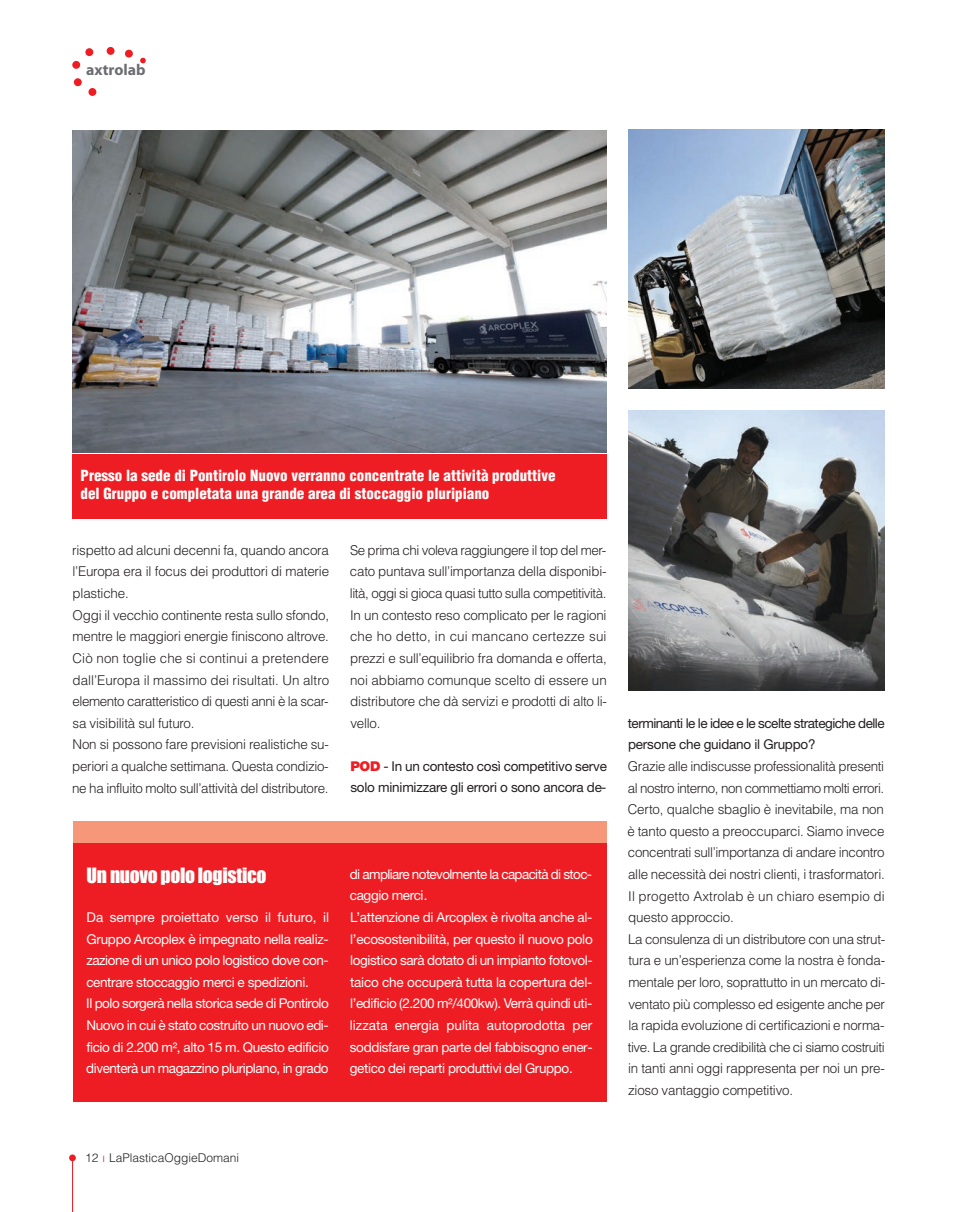
<style>
.page{position:relative;width:978px;height:1212px;background:#fff}
.page>*{position:absolute;margin:0;border:0;box-sizing:border-box;transform-origin:0 0}
.t1{font:19.5px "Impact";letter-spacing:-.015em;color:#fff}
.t2{font:700 15.75px "Myriad";color:#6c6d70}
.t3{font:900 condensed 15px/18px "Helvetica";color:#fff}
.t4{font:300 13.5px/21.6px "Helvetica";letter-spacing:-.015em;color:#231f20}
.t5{font:13.5px/21.6px "Helvetica Neue";letter-spacing:-.025em;color:#fff}
.t6{font:13.5px/21.6px "Helvetica Neue";letter-spacing:-.015em;color:#231f20}
.t7{font:13.5px/21.6px "Helvetica Neue";letter-spacing:-.04em;color:#231f20}
.t8{font:300 12px "Helvetica";color:#231f20}
.s1{font-weight:900;color:#ee1d23}
.s2{color:#ee1d23}
</style>
<div class="page">
<div style="left:73px;top:842px;width:534px;height:260px;background:#ee1d23"></div>
<hr style="left:72px;top:1157px;width:1px;height:55px;background:#ee1d23">
<div style="left:69px;top:1154px;width:7px;height:7px;background:#ee1d23;border-radius:50%"></div>
<div style="left:72px;top:61px;width:8px;height:8px;background:#ee1d23;border-radius:50%"></div>
<div style="left:85px;top:48px;width:8px;height:8px;background:#ee1d23;border-radius:50%"></div>
<div style="left:107px;top:47px;width:8px;height:8px;background:#ee1d23;border-radius:50%"></div>
<div style="left:125px;top:50px;width:8px;height:8px;background:#ee1d23;border-radius:50%"></div>
<svg style="left:140px;top:58px;width:6px;height:5px"></svg>
<div style="left:74px;top:78px;width:8px;height:8px;background:#ee1d23;border-radius:50%"></div>
<div style="left:88px;top:88px;width:8px;height:8px;background:#ee1d23;border-radius:50%"></div>
<div style="left:73px;top:821px;width:534px;height:21px;background:#f6977a"></div>
<img style="left:72px;top:130px;width:535px;height:323px">
<div style="left:72px;top:454px;width:535px;height:64px;background:#ee1d23"></div>
<img style="left:628px;top:130px;width:256px;height:259px">
<img style="left:629px;top:410px;width:256px;height:280px">
<hr style="left:977px;top:777px;width:1px;height:435px;background:#080302">
<p class="t2" style="left:86px;top:64px;width:61px">axtrolab</p>
<p class="t3" style="left:81px;top:467px;width:476px">Presso la sede di Pontirolo Nuovo verranno concentrate le attività produttive del Gruppo e completata una grande area di stoccaggio pluripiano</p>
<p class="t4" style="left:72px;top:541px;width:259px">rispetto ad alcuni decenni fa, quando ancora l’Europa era il focus dei produttori di materie plastiche.<br>Oggi il vecchio continente resta sullo sfondo, mentre le maggiori energie finiscono altrove.<br>Ciò non toglie che si continui a pretendere dall’Europa il massimo dei risultati. Un altro elemento caratteristico di questi anni è la scar&shy;sa visibilità sul futuro.<br>Non si possono fare previsioni realistiche su&shy;periori a qualche settimana. Questa condizio&shy;ne ha influito molto sull’attività del distributore.</p>
<p class="t4" style="left:350px;top:541px;width:259px;text-align:justify">Se prima chi voleva raggiungere il top del mer&shy;cato puntava sull’importanza della disponibi&shy;lità, oggi si gioca quasi tutto sulla competitività.<br>In un contesto reso complicato per le ragioni che ho detto, in cui mancano certezze sui prezzi e sull’equilibrio fra domanda e offerta, noi abbiamo comunque scelto di essere un distributore che dà servizi e prodotti di alto li&shy;vello.</p>
<p class="t6" style="left:350px;top:756px;width:258px"><span class="s1">POD</span> - In un contesto così competitivo serve solo minimizzare gli errori o sono ancora de-</p>
<h1 class="t1" style="left:87px;top:865px;width:181px">Un nuovo polo logistico</h1>
<p class="t5" style="left:86px;top:908px;width:244px">Da sempre proiettato verso il futuro, il Gruppo Arcoplex è impegnato nella realiz&shy;zazione di un unico polo logistico dove con&shy;centrare stoccaggio merci e spedizioni.<br>Il polo sorgerà nella storica sede di Pontirolo Nuovo in cui è stato costruito un nuovo edi&shy;ficio di 2.200 m², alto 15 m. Questo edificio diventerà un magazzino pluriplano, in grado</p>
<p class="t5" style="left:350px;top:864px;width:244px">di ampliare notevolmente la capacità di stoc&shy;caggio merci.<br>L’attenzione di Arcoplex è rivolta anche al&shy;l’ecosostenibilità, per questo il nuovo polo logistico sarà dotato di un impianto fotovol&shy;taico che occuperà tutta la copertura del&shy;l’edificio (2.200 m²/400kw). Verrà quindi uti&shy;lizzata energia pulita autoprodotta per soddisfare gran parte del fabbisogno ener&shy;getico dei reparti produttivi del Gruppo.</p>
<p class="t7" style="left:628px;top:713px;width:258px">terminanti le le idee e le scelte strategiche delle persone che guidano il Gruppo?</p>
<p class="t4" style="left:627px;top:757px;width:259px">Grazie alle indiscusse professionalità presenti al nostro interno, non commettiamo molti errori.<br>Certo, qualche sbaglio è inevitabile, ma non è tanto questo a preoccuparci. Siamo invece concentrati sull’importanza di andare incontro alle necessità dei nostri clienti, i trasformatori.<br>Il progetto Axtrolab è un chiaro esempio di questo approccio.<br>La consulenza di un distributore con una strut&shy;tura e un’esperienza come la nostra è fonda&shy;mentale per loro, soprattutto in un mercato di&shy;ventato più complesso ed esigente anche per la rapida evoluzione di certificazioni e norma&shy;tive. La grande credibilità che ci siamo costruiti in tanti anni oggi rappresenta per noi un pre&shy;zioso vantaggio competitivo.</p>
<p class="t8" style="left:85px;top:1153px;width:156px">12 <span class="s2">ı</span> LaPlasticaOggieDomani</p>
</div>
